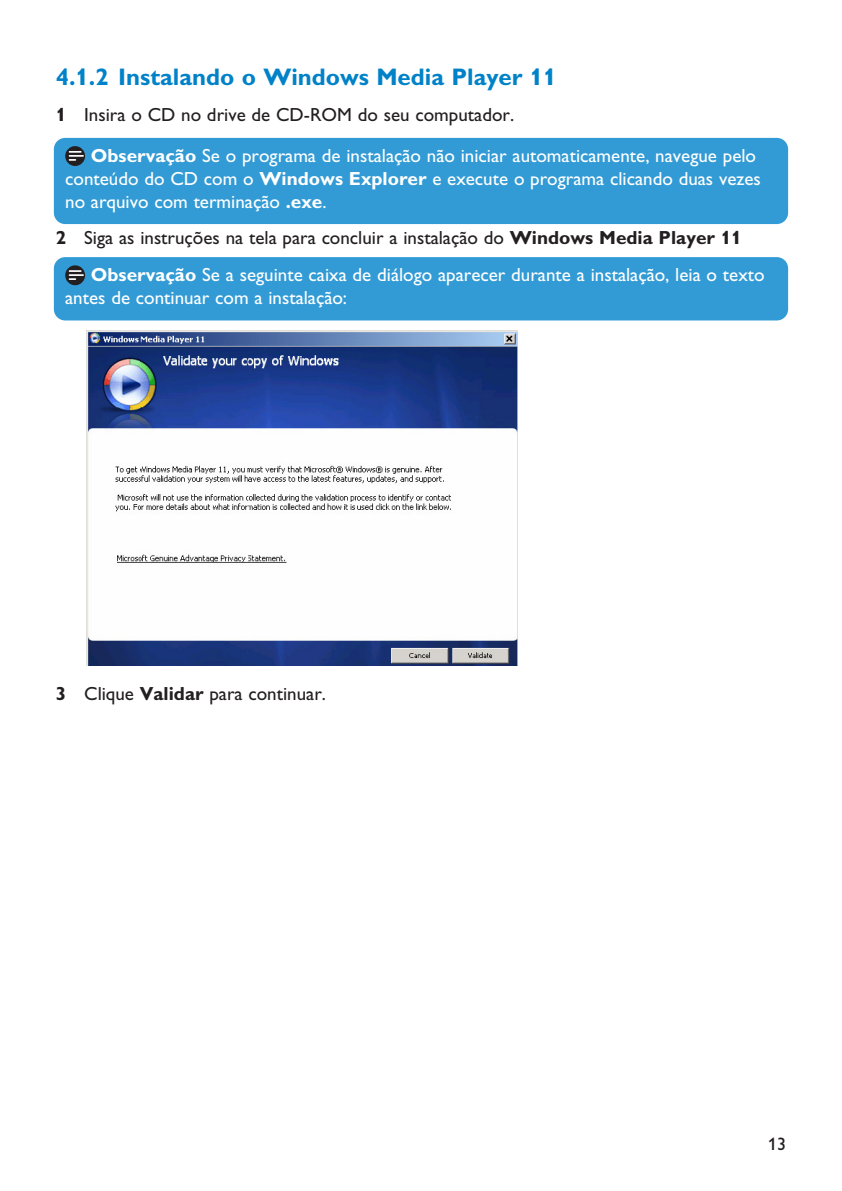
<style>
.page{position:relative;width:842px;height:1191px;background:#fff}
.page>*{position:absolute;margin:0;border:0;box-sizing:border-box;transform-origin:0 0}
.t1{font:700 24px "Gill Alt One";color:#0082c8}
.t2{font:19px/22.8px "Gill Alt One";color:#fff}
.t3{font:19px "Gill Alt One";color:#231f20}
.t4{font:18px "Gill Alt One";color:#231f20}
.s1{font-weight:700}
</style>
<div class="page">
<img style="left:86px;top:331px;width:431px;height:335px">
<div style="left:54px;top:138px;width:734px;height:86px;background:#329bd5;border-radius:11px"></div>
<div style="left:65px;top:146px;width:20px;height:20px;background:#231f20;border-radius:50%"></div>
<svg style="left:69px;top:151px;width:15px;height:10px"></svg>
<div style="left:54px;top:257px;width:734px;height:63px;background:#329bd5;border-radius:11px"></div>
<svg style="left:65px;top:265px;width:20px;height:20px"></svg>
<svg style="left:69px;top:270px;width:15px;height:10px"></svg>
<p class="t1" style="left:56px;top:68px;width:502px">4.1.2 Instalando o Windows Media Player 11</p>
<p class="t3" style="left:56px;top:108px;width:460px"><span class="s1">1</span> Insira o CD no drive de CD-ROM do seu computador.</p>
<p class="t2" style="left:65px;top:146px;width:697px;text-indent:26px"><span class="s1">Observação</span> Se o programa de instalação não iniciar automaticamente, navegue pelo conteúdo do CD com o <span class="s1">Windows Explorer</span> e execute o programa clicando duas vezes no arquivo com terminação <span class="s1">.exe</span>.</p>
<p class="t3" style="left:56px;top:231px;width:687px"><span class="s1">2</span> Siga as instruções na tela para concluir a instalação do <span class="s1">Windows Media Player 11</span></p>
<p class="t2" style="left:65px;top:266px;width:701px;text-indent:26px"><span class="s1">Observação</span> Se a seguinte caixa de diálogo aparecer durante a instalação, leia o texto antes de continuar com a instalação:</p>
<p class="t3" style="left:56px;top:687px;width:272px"><span class="s1">3</span> Clique <span class="s1">Validar</span> para continuar.</p>
<p class="t4" style="left:768px;top:1137px;width:19px">13</p>
</div>
